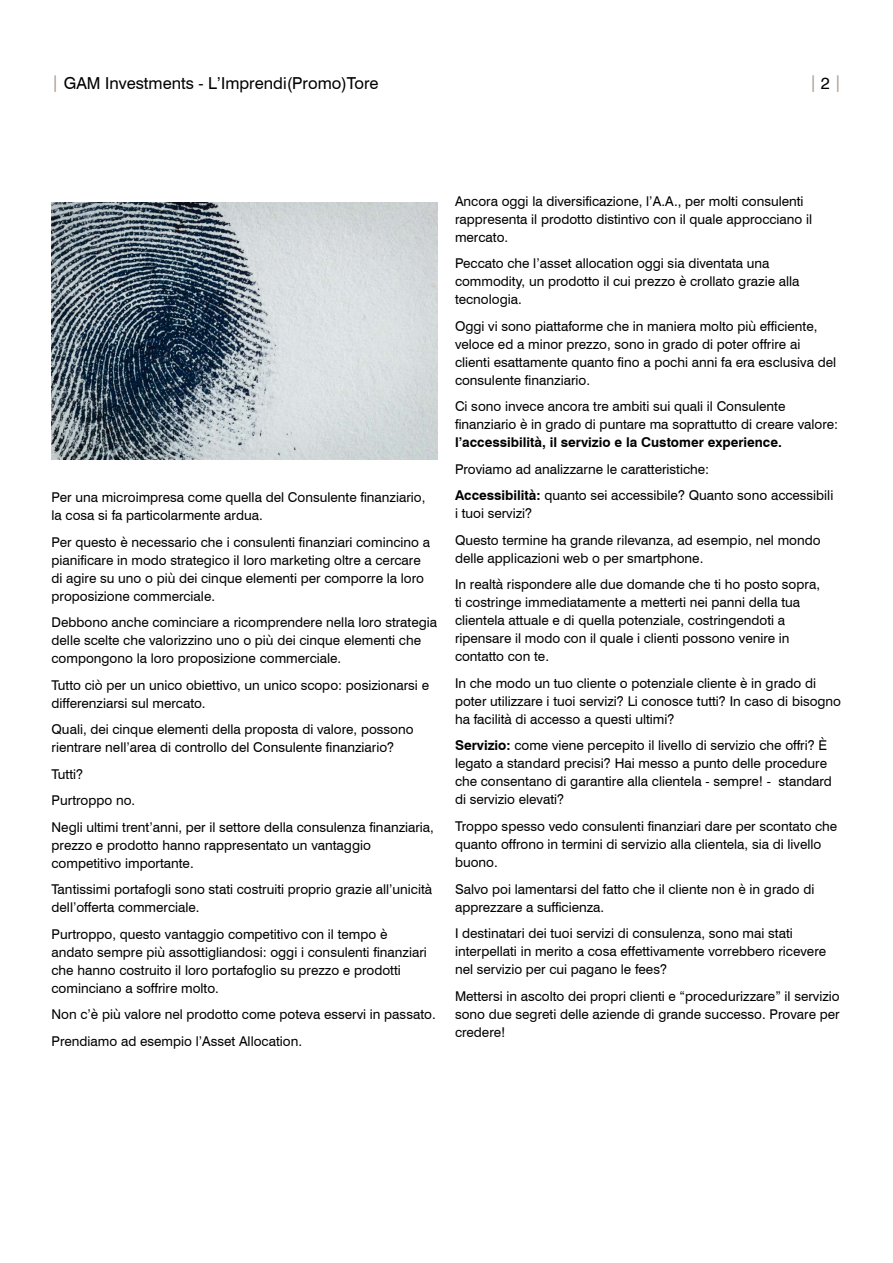
<style>
.page{position:relative;width:893px;height:1263px;background:#fff}
.page>*{position:absolute;margin:0;border:0;box-sizing:border-box;transform-origin:0 0}
.t1{font:16.5px "Swiss 721 BT";color:#000}
.t2{font:16.5px "Swiss 721 BT";color:#a69887}
.BODY_text{font:13.5px/18px "Swiss 721 BT";color:#000}
.s1{color:#a69887}
.s2{color:#000}
.s3{font-weight:700}
</style>
<div class="page">
<img style="left:52px;top:202px;width:386px;height:258px">
<p class="t1" style="left:51px;top:73px;width:329px"><span class="s1">|</span> GAM Investments - L’Imprendi(Promo)Tore</p>
<p class="t2" style="left:809px;top:72px;width:34px">| <span class="s2">2</span> |</p>
<p class="BODY_text" style="left:52px;top:488px;width:375px">Per una microimpresa come quella del Consulente finanziario, la cosa si fa particolarmente ardua.</p>
<p class="BODY_text" style="left:52px;top:533px;width:380px">Per questo è necessario che i consulenti finanziari comincino a pianificare in modo strategico il loro marketing oltre a cercare di agire su uno o più dei cinque elementi per comporre la loro proposizione commerciale.</p>
<p class="BODY_text" style="left:52px;top:613px;width:387px">Debbono anche cominciare a ricomprendere nella loro strategia delle scelte che valorizzino uno o più dei cinque elementi che compongono la loro proposizione commerciale.</p>
<p class="BODY_text" style="left:52px;top:676px;width:379px">Tutto ciò per un unico obiettivo, un unico scopo: posizionarsi e differenziarsi sul mercato.</p>
<p class="BODY_text" style="left:52px;top:720px;width:364px">Quali, dei cinque elementi della proposta di valore, possono rientrare nell’area di controllo del Consulente finanziario?</p>
<p class="BODY_text" style="left:52px;top:765px;width:33px">Tutti?</p>
<p class="BODY_text" style="left:52px;top:791px;width:85px">Purtroppo no.</p>
<p class="BODY_text" style="left:52px;top:818px;width:384px">Negli ultimi trent’anni, per il settore della consulenza finanziaria, prezzo e prodotto hanno rappresentato un vantaggio competitivo importante.</p>
<p class="BODY_text" style="left:52px;top:880px;width:382px">Tantissimi portafogli sono stati costruiti proprio grazie all’unicità dell’offerta commerciale.</p>
<p class="BODY_text" style="left:52px;top:925px;width:377px">Purtroppo, questo vantaggio competitivo con il tempo è andato sempre più assottigliandosi: oggi i consulenti finanziari che hanno costruito il loro portafoglio su prezzo e prodotti cominciano a soffrire molto.</p>
<p class="BODY_text" style="left:52px;top:1005px;width:386px">Non c’è più valore nel prodotto come poteva esservi in passato.</p>
<p class="BODY_text" style="left:52px;top:1032px;width:252px">Prendiamo ad esempio l’Asset Allocation.</p>
<p class="BODY_text" style="left:455px;top:192px;width:359px">Ancora oggi la diversificazione, l’A.A., per molti consulenti rappresenta il prodotto distintivo con il quale approcciano il mercato.</p>
<p class="BODY_text" style="left:455px;top:254px;width:346px">Peccato che l’asset allocation oggi sia diventata una commodity, un prodotto il cui prezzo è crollato grazie alla tecnologia.</p>
<p class="BODY_text" style="left:455px;top:317px;width:383px">Oggi vi sono piattaforme che in maniera molto più efficiente, veloce ed a minor prezzo, sono in grado di poter offrire ai clienti esattamente quanto fino a pochi anni fa era esclusiva del consulente finanziario.</p>
<p class="BODY_text" style="left:455px;top:397px;width:385px">Ci sono invece ancora tre ambiti sui quali il Consulente finanziario è in grado di puntare ma soprattutto di creare valore: <span class="s3">l’accessibilità, il servizio e la Customer experience.</span></p>
<p class="BODY_text" style="left:455px;top:460px;width:256px">Proviamo ad analizzarne le caratteristiche:</p>
<p class="BODY_text" style="left:455px;top:486px;width:380px"><span class="s3">Accessibilità:</span> quanto sei accessibile? Quanto sono accessibili i tuoi servizi?</p>
<p class="BODY_text" style="left:455px;top:531px;width:367px">Questo termine ha grande rilevanza, ad esempio, nel mondo delle applicazioni web o per smartphone.</p>
<p class="BODY_text" style="left:455px;top:575px;width:366px">In realtà rispondere alle due domande che ti ho posto sopra, ti costringe immediatamente a metterti nei panni della tua clientela attuale e di quella potenziale, costringendoti a ripensare il modo con il quale i clienti possono venire in contatto con te.</p>
<p class="BODY_text" style="left:455px;top:674px;width:388px">In che modo un tuo cliente o potenziale cliente è in grado di poter utilizzare i tuoi servizi? Li conosce tutti? In caso di bisogno ha facilità di accesso a questi ultimi?</p>
<p class="BODY_text" style="left:455px;top:736px;width:378px"><span class="s3">Servizio:</span> come viene percepito il livello di servizio che offri? È legato a standard precisi? Hai messo a punto delle procedure che consentano di garantire alla clientela - sempre! - standard di servizio elevati?</p>
<p class="BODY_text" style="left:455px;top:817px;width:384px">Troppo spesso vedo consulenti finanziari dare per scontato che quanto offrono in termini di servizio alla clientela, sia di livello buono.</p>
<p class="BODY_text" style="left:455px;top:879px;width:361px">Salvo poi lamentarsi del fatto che il cliente non è in grado di apprezzare a sufficienza.</p>
<p class="BODY_text" style="left:455px;top:924px;width:373px">I destinatari dei tuoi servizi di consulenza, sono mai stati interpellati in merito a cosa effettivamente vorrebbero ricevere nel servizio per cui pagano le fees?</p>
<p class="BODY_text" style="left:455px;top:986px;width:386px;text-align:justify">Mettersi in ascolto dei propri clienti e “procedurizzare” il servizio sono due segreti delle aziende di grande successo. Provare per credere!</p>
</div>
